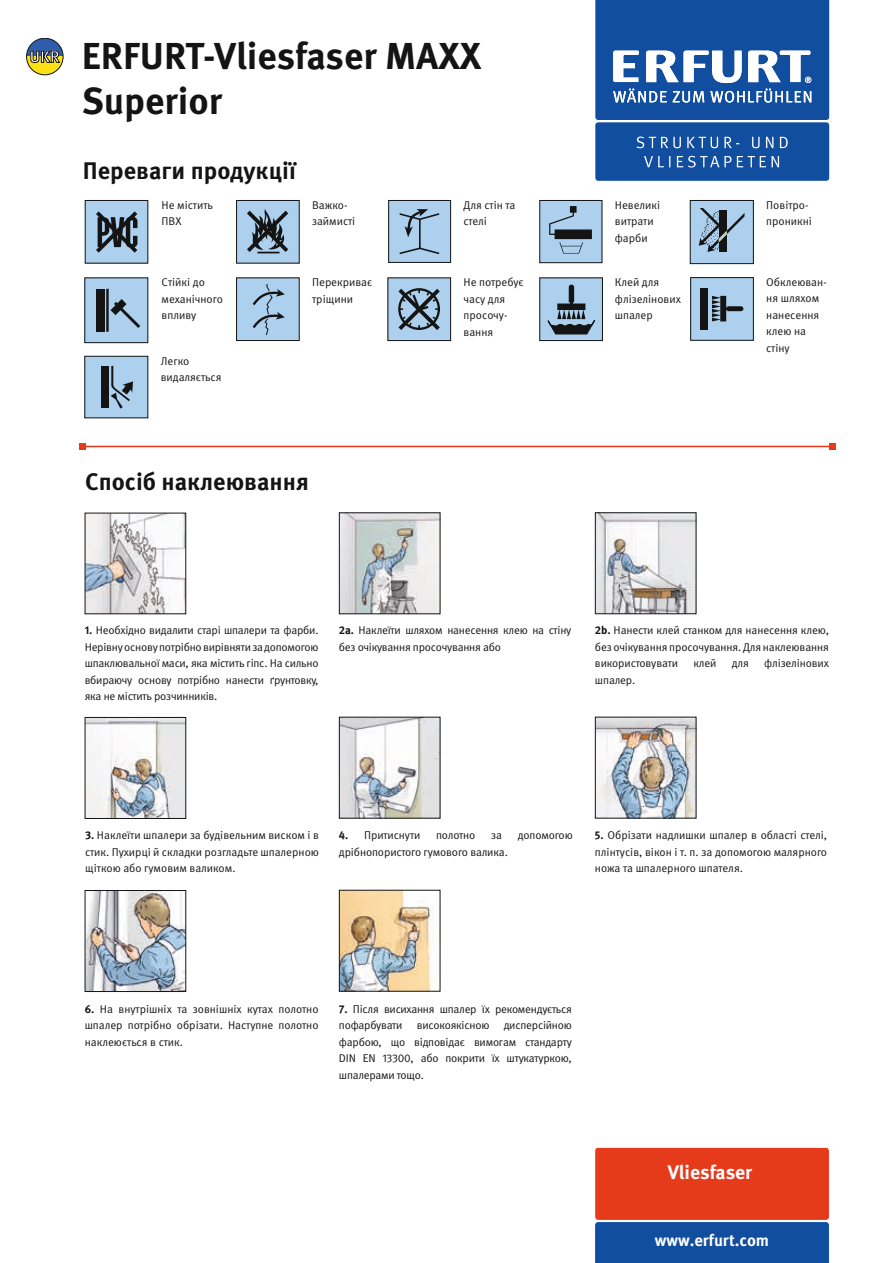
<style>
.page{position:relative;width:893px;height:1263px;background:#fff}
.page>*{position:absolute;margin:0;border:0;box-sizing:border-box;transform-origin:0 0}
.t1{font:700 37.5px/45px "Meta Pro";color:#131413}
.t2{font:700 24px "Meta Pro";color:#131413}
.t3{font:700 19.5px "Meta Pro";color:#fff}
.t4{font:700 16.5px "Meta Pro";color:#fff}
.t5{font:700 16.35px "Meta Pro";color:#fff}
.t6{font:11.25px/16.5px "Meta Pro";letter-spacing:-.01em;color:#131413}
.s1{font-weight:700}
</style>
<div class="page">
<hr style="left:82px;top:446px;width:750px;height:1px;background:#e53b1b">
<svg style="left:79px;top:443px;width:6px;height:6px"></svg>
<svg style="left:829px;top:443px;width:6px;height:6px"></svg>
<svg style="left:595px;top:1148px;width:234px;height:115px;background:#9a464f"></svg>
<div style="left:691px;top:278px;width:62px;height:62px;background:#acd0ed"></div>
<svg style="left:712px;top:296px;width:31px;height:25px"></svg>
<div style="left:700px;top:288px;width:8px;height:41px;background:#131413"></div>
<div style="left:690px;top:277px;width:63px;height:63px;border:1px solid #131413"></div>
<svg style="left:87px;top:358px;width:59px;height:58px;background:#93b1ca"></svg>
<svg style="left:595px;top:0;width:234px;height:120px;background:#3769ae"></svg>
<div style="left:595px;top:122px;width:234px;height:59px;background:#124e9f;border-radius:3px"></div>
<svg style="left:644px;top:156px;width:135px;height:12px"></svg>
<svg style="left:637px;top:137px;width:151px;height:11px"></svg>
<div style="left:85px;top:201px;width:63px;height:62px;background:#acd0ed"></div>
<svg style="left:96px;top:211px;width:41px;height:42px"></svg>
<div style="left:237px;top:200px;width:62px;height:63px;background:#acd0ed"></div>
<svg style="left:247px;top:209px;width:41px;height:44px"></svg>
<div style="left:236px;top:200px;width:63px;height:63px;border:1px solid #131413"></div>
<svg style="left:390px;top:202px;width:59px;height:59px;background:#9fc0da"></svg>
<div style="left:388px;top:200px;width:63px;height:63px;border:1px solid #131413"></div>
<svg style="left:542px;top:202px;width:58px;height:59px;background:#95b4cd"></svg>
<div style="left:540px;top:200px;width:62px;height:63px;border:1px solid #131413"></div>
<div style="left:690px;top:200px;width:63px;height:63px;background:#acd0ed"></div>
<svg style="left:699px;top:208px;width:45px;height:44px"></svg>
<div style="left:690px;top:200px;width:63px;height:64px;border:1px solid #131413"></div>
<svg style="left:87px;top:280px;width:59px;height:61px;background:#8facc3"></svg>
<svg style="left:238px;top:280px;width:59px;height:59px;background:#a1c3de"></svg>
<div style="left:236px;top:278px;width:63px;height:63px;border:1px solid #131413"></div>
<div style="left:388px;top:278px;width:63px;height:63px;background:#acd0ed"></div>
<div style="left:398px;top:288px;width:42px;height:42px;border:2px solid #131413;border-radius:50%"></div>
<svg style="left:398px;top:289px;width:42px;height:41px"></svg>
<div style="left:388px;top:278px;width:63px;height:63px;border:1px solid #131413"></div>
<div style="left:540px;top:278px;width:62px;height:63px;background:#acd0ed"></div>
<svg style="left:547px;top:284px;width:48px;height:51px"></svg>
<div style="left:540px;top:278px;width:63px;height:63px;border:1px solid #131413"></div>
<img style="left:87px;top:515px;width:97px;height:97px">
<img style="left:597px;top:514px;width:97px;height:98px">
<div style="left:595px;top:512px;width:101px;height:102px;border:1px solid #131413"></div>
<img style="left:341px;top:514px;width:97px;height:98px">
<div style="left:339px;top:512px;width:101px;height:102px;border:1px solid #131413"></div>
<img style="left:87px;top:719px;width:97px;height:98px">
<div style="left:85px;top:717px;width:101px;height:102px;border:1px solid #131413"></div>
<img style="left:597px;top:719px;width:97px;height:97px">
<img style="left:341px;top:719px;width:97px;height:97px">
<img style="left:87px;top:892px;width:97px;height:98px">
<div style="left:85px;top:890px;width:101px;height:102px;border:1px solid #131413"></div>
<img style="left:341px;top:892px;width:93px;height:97px">
<svg style="left:27px;top:38px;width:36px;height:19px"></svg>
<svg style="left:27px;top:57px;width:36px;height:18px"></svg>
<div style="left:26px;top:38px;width:37px;height:37px;border:1px solid #131413;border-radius:50%"></div>
<svg style="left:30px;top:46px;width:30px;height:17px"></svg>
<h3 class="t4" style="left:35px;top:44px;width:22px">UK</h3>
<h3 class="t5" style="left:30px;top:44px;width:32px">UKR</h3>
<h1 class="t1" style="left:82px;top:32px;width:401px">ERFURT-Vliesfaser MAXX<br>Superior</h1>
<h2 class="t2" style="left:83px;top:152px;width:214px">Переваги продукції</h2>
<p class="t6" style="left:162px;top:196px;width:53px">Не містить<br>ПВХ</p>
<p class="t6" style="left:463px;top:196px;width:53px">Для стін та стелі</p>
<p class="t6" style="left:312px;top:196px;width:45px">Важко&shy;займисті</p>
<p class="t6" style="left:615px;top:196px;width:47px">Невеликі витрати фарби</p>
<p class="t6" style="left:162px;top:273px;width:63px">Стійкі до механічного впливу</p>
<p class="t6" style="left:161px;top:352px;width:62px">Легко видаляється</p>
<p class="t6" style="left:312px;top:273px;width:62px">Перекриває тріщини</p>
<p class="t6" style="left:463px;top:273px;width:62px">Не потребує часу для просочу&shy;вання</p>
<p class="t6" style="left:615px;top:273px;width:68px">Клей для флізелінових шпалер</p>
<h2 class="t2" style="left:85px;top:463px;width:225px">Спосіб наклеювання</h2>
<p class="t6" style="left:766px;top:196px;width:47px">Повітро&shy;проникні</p>
<p class="t6" style="left:766px;top:273px;width:62px">Обклеюван&shy;ня шляхом нанесення клею на стіну</p>
<p class="t6" style="left:85px;top:621px;width:235px;text-align:justify"><span class="s1">1.</span> Необхідно видалити старі шпалери та фарби.<br>Нерівну основу потрібно вирівняти за допомогою шпаклювальної маси, яка містить гіпс. На сильно вбираючу основу потрібно нанести ґрунтовку, яка не містить розчинників.</p>
<p class="t6" style="left:595px;top:621px;width:236px;text-align:justify"><span class="s1">2b.</span> Нанести клей станком для нанесення клею, без очікування просочування. Для наклеювання використовувати</p>
<p class="t6" style="left:339px;top:621px;width:234px"><span class="s1">2a.</span> Наклеїти шляхом нанесення клею на стіну без очікування просочування або</p>
<p class="t6" style="left:693px;top:654px;width:25px">клей</p>
<p class="t6" style="left:732px;top:654px;width:19px">для</p>
<p class="t6" style="left:764px;top:654px;width:66px">флізелінових</p>
<p class="t6" style="left:595px;top:671px;width:42px">шпалер.</p>
<p class="t6" style="left:85px;top:826px;width:235px;text-align:justify"><span class="s1">3.</span> Наклеїти шпалери за будівельним виском і в стик. Пухирці й складки розгладьте шпалерною щіткою або гумовим валиком.</p>
<p class="t6" style="left:595px;top:826px;width:234px;text-align:justify"><span class="s1">5.</span> Обрізати надлишки шпалер в області стелі, плінтусів, вікон і т. п. за допомогою малярного ножа та шпалерного шпателя.</p>
<p class="t6" style="left:339px;top:826px;width:83px"><span class="s1">4.</span> Притиснути</p>
<p class="t6" style="left:436px;top:826px;width:41px">полотно</p>
<p class="t6" style="left:491px;top:826px;width:12px">за</p>
<p class="t6" style="left:518px;top:826px;width:57px">допомогою</p>
<p class="t6" style="left:339px;top:843px;width:171px">дрібнопористого гумового валика.</p>
<p class="t6" style="left:85px;top:1000px;width:235px;text-align:justify"><span class="s1">6.</span> На внутрішніх та зовнішніх кутах полотно шпалер потрібно обрізати. Наступне полотно наклеюється в стик.</p>
<p class="t6" style="left:339px;top:1000px;width:234px"><span class="s1">7.</span> Після висихання шпалер їх рекомендується пофарбувати</p>
<p class="t6" style="left:339px;top:1016px;width:234px;text-align:justify;text-indent:165px">дисперсійною фарбою, що відповідає вимогам стандарту DIN EN 13300, або покрити їх штукатуркою, шпалерами тощо.</p>
<p class="t6" style="left:417px;top:1016px;width:74px">високоякісною</p>
<h3 class="t3" style="left:668px;top:1157px;width:86px">Vliesfaser</h3>
<h3 class="t4" style="left:655px;top:1227px;width:116px">www.erfurt.com</h3>
</div>
